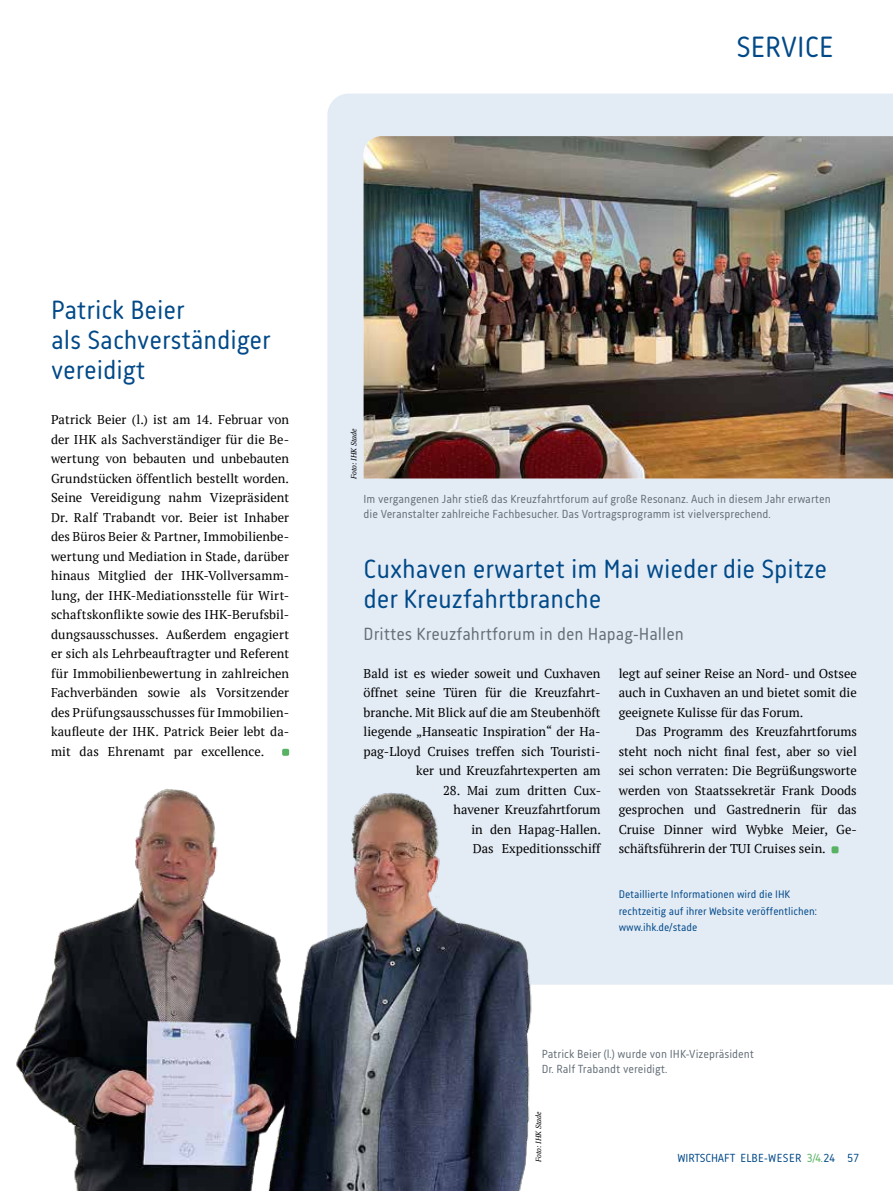
<style>
.page{position:relative;width:893px;height:1191px;background:#fff}
.page>*{position:absolute;margin:0;border:0;box-sizing:border-box;transform-origin:0 0}
.t1{font:30px "Korb";letter-spacing:.005em;color:#004988}
.t2{font:27px/30px "Korb";color:#004988}
.t3{font:18px "Korb";letter-spacing:.005em;color:#646e77}
.t4{font:12.75px/19.5px "PT Serif";color:#000;text-align:right}
.t5{font:12px/15px "Korb";color:#646e77}
.t6{font:12px "Korb";letter-spacing:-.01em;color:#004988}
.t7{font:11.25px/16.5px "Korb";color:#004988}
.t8{font:italic 7.5px "PT Serif";color:#000}
.s1{color:#57b363}
</style>
<div class="page">
<div style="left:327px;top:94px;width:566px;height:890px;background:#e3ebf5"></div>
<div style="left:831px;top:846px;width:7px;height:7px;background:#57b363;border-radius:2px"></div>
<img style="left:364px;top:136px;width:529px;height:342px">
<img style="left:16px;top:694px;width:564px;height:497px">
<div style="left:282px;top:749px;width:7px;height:7px;background:#57b363;border-radius:2px"></div>
<h1 class="t1" style="left:736px;top:30px;width:99px">SERVICE</h1>
<h2 class="t2" style="left:51px;top:294px;width:221px">Patrick Beier<br>als Sachverständiger vereidigt</h2>
<p class="t4" style="left:51px;top:410px;width:240px;text-align:left">Patrick Beier (l.) ist am 14. Februar von der IHK als Sachverständiger für die Be&shy;wertung von bebauten und unbebauten Grundstücken öffentlich bestellt worden.<br>Seine Vereidigung nahm Vizepräsident Dr. Ralf Trabandt vor. Beier ist Inhaber des Büros Beier &amp; Partner, Immobilienbe&shy;wertung und Mediation in Stade, darüber hinaus Mitglied der IHK-Vollversamm&shy;lung, der IHK-Mediationsstelle für Wirt&shy;schaftskonflikte sowie des IHK-Berufsbil&shy;dungsausschusses. Außerdem engagiert er sich als Lehrbeauftragter und Referent für Immobilienbewertung in zahlreichen Fachverbänden sowie als Vorsitzender des Prüfungsausschusses für Immobilien&shy;kaufleute der IHK. Patrick Beier lebt da&shy;mit das Ehrenamt par excellence.</p>
<p class="t8" style="left:349px;top:479px;width:52px;rotate:-90deg">Foto: IHK Stade</p>
<p class="t5" style="left:364px;top:491px;width:469px">Im vergangenen Jahr stieß das Kreuzfahrtforum auf große Resonanz. Auch in diesem Jahr erwarten die Veranstalter zahlreiche Fachbesucher. Das Vortragsprogramm ist vielversprechend.</p>
<h2 class="t2" style="left:364px;top:553px;width:465px">Cuxhaven erwartet im Mai wieder die Spitze der Kreuzfahrtbranche</h2>
<h3 class="t3" style="left:364px;top:624px;width:322px">Drittes Kreuzfahrtforum in den Hapag-Hallen</h3>
<p class="t4" style="left:364px;top:663px;width:239px">Bald ist es wieder soweit und Cuxhaven öffnet seine Türen für die Kreuzfahrt&shy;branche. Mit Blick auf die am Steubenhöft liegende „Hanseatic Inspiration“ der Ha&shy;pag-Lloyd Cruises treffen sich Touristi&shy;ker und Kreuzfahrtexperten am</p>
<p class="t4" style="left:443px;top:780px;width:160px">28. Mai zum dritten Cux&shy;havener Kreuzfahrtforum in den Hapag-Hallen.<br>Das Expeditionsschiff</p>
<p class="t4" style="left:619px;top:663px;width:240px;text-align:justify">legt auf seiner Reise an Nord- und Ostsee auch in Cuxhaven an und bietet somit die geeignete Kulisse für das Forum.</p>
<p class="t4" style="left:619px;top:722px;width:240px;text-align:justify;text-indent:17px">Das Programm des Kreuzfahrtforums steht noch nicht final fest, aber so viel sei schon verraten: Die Begrüßungsworte werden von Staatssekretär Frank Doods gesprochen und Gastrednerin für das Cruise Dinner wird Wybke Meier, Ge&shy;schäftsführerin der TUI Cruises sein.</p>
<p class="t7" style="left:619px;top:886px;width:200px">Detaillierte Informationen wird die IHK rechtzeitig auf ihrer Website veröffentlichen: www.ihk.de/stade</p>
<p class="t5" style="left:542px;top:1046px;width:214px">Patrick Beier (l.) wurde von IHK-Vizepräsident<br>Dr. Ralf Trabandt vereidigt.</p>
<p class="t8" style="left:534px;top:1162px;width:52px;rotate:-90deg">Foto: IHK Stade</p>
<p class="t6" style="left:677px;top:1151px;width:183px">WIRTSCHAFT ELBE-WESER <span class="s1">3/4.</span>24 57</p>
</div>
